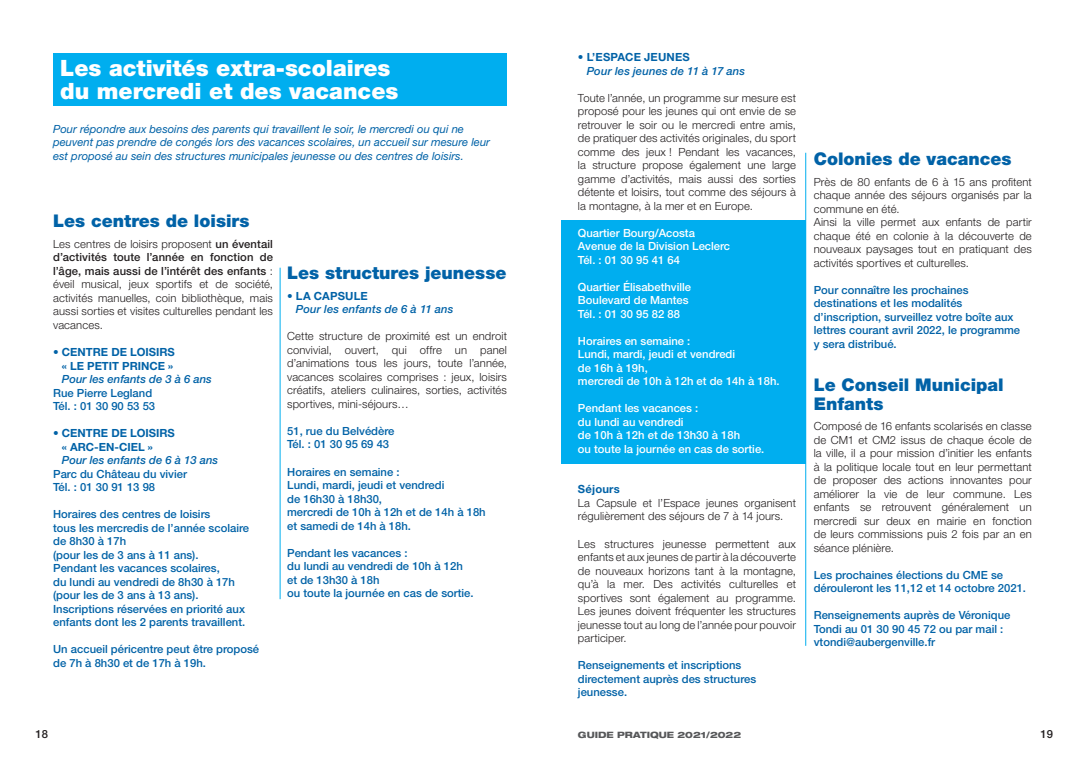
<style>
.page{position:relative;width:1085px;height:780px;background:#fff}
.page>*{position:absolute;margin:0;border:0;box-sizing:border-box;transform-origin:0 0}
.t1{font:900 22.5px/22.5px "Helvetica Neue LT Std";color:#fff}
.t2{font:900 17.5px/18.8px "Helvetica Neue LT Std";color:#0162a7}
.t3{font:300 11.25px/13.5px "Helvetica Neue LT Std";letter-spacing:.01em;color:#231f20;text-align:justify}
.t4{font:500 11.25px/13.5px "Helvetica Neue LT Std";color:#0162a7}
.t5{font:500 11.25px/13.5px "Helvetica Neue LT Std";color:#fff}
.t6{font:italic 11.25px/13.8px "Helvetica Neue LT Std";color:#0162a7}
.t7{font:italic 500 11.25px "Helvetica Neue LT Std";color:#0162a7}
.t8{font:700 11.25px/13.5px "Helvetica Neue LT Std";color:#0162a7;text-align:right}
.t9{font:700 11.25px "Helvetica Neue LT Std";letter-spacing:.02em;color:#0162a7}
.t10{font:500 11.25px "Helvetica Neue LT Std";color:#231f20}
.t11{font:800 expanded 8.75px "Helvetica Neue LT Std";color:#57585a}
.s1{font-weight:500}
</style>
<div class="page">
<div style="left:561px;top:220px;width:244px;height:244px;background:#00aeef"></div>
<div style="left:53px;top:53px;width:454px;height:53px;background:#00aeef"></div>
<hr style="left:279px;top:268px;width:1px;height:331px;background:#00aeef">
<hr style="left:805px;top:153px;width:1px;height:492px;background:#00aeef">
<h1 class="t1" style="left:60px;top:57px;width:339px">Les activités extra-scolaires du mercredi et des vacances</h1>
<p class="t6" style="left:53px;top:121px;width:438px">Pour répondre aux besoins des parents qui travaillent le soir, le mercredi ou qui ne peuvent pas prendre de congés lors des vacances scolaires, un accueil sur mesure leur est proposé au sein des structures municipales jeunesse ou des centres de loisirs.</p>
<h2 class="t2" style="left:53px;top:212px;width:198px">Les centres de loisirs</h2>
<p class="t3" style="left:53px;top:237px;width:221px">Les centres de loisirs proposent <span class="s1">un éventail d’activités toute l’année en fonction de l’âge, mais aussi de l’intérêt des enfants</span> : éveil musical, jeux sportifs et de société, activités manuelles, coin bibliothèque, mais aussi sorties et visites culturelles pendant les vacances.</p>
<p class="t8" style="left:53px;top:345px;width:123px">• CENTRE DE LOISIRS « LE PETIT PRINCE »</p>
<p class="t7" style="left:62px;top:372px;width:151px">Pour les enfants de 3 à 6 ans</p>
<p class="t4" style="left:53px;top:385px;width:103px">Rue Pierre Legland<br>Tél. : 01 30 90 53 53</p>
<p class="t8" style="left:62px;top:426px;width:114px;text-align:left;text-indent:-9px">• CENTRE DE LOISIRS « ARC-EN-CIEL »</p>
<p class="t7" style="left:62px;top:453px;width:158px">Pour les enfants de 6 à 13 ans</p>
<p class="t4" style="left:53px;top:466px;width:135px">Parc du Château du vivier<br>Tél. : 01 30 91 13 98</p>
<p class="t4" style="left:53px;top:507px;width:197px">Horaires des centres de loisirs<br>tous les mercredis de l’année scolaire de 8h30 à 17h<br>(pour les de 3 ans à 11 ans).<br>Pendant les vacances scolaires,<br>du lundi au vendredi de 8h30 à 17h (pour les de 3 ans à 13 ans).<br>Inscriptions réservées en priorité aux enfants dont les 2 parents travaillent.</p>
<p class="t4" style="left:53px;top:642px;width:207px">Un accueil péricentre peut être proposé de 7h à 8h30 et de 17h à 19h.</p>
<h2 class="t2" style="left:287px;top:263px;width:221px">Les structures jeunesse</h2>
<p class="t8" style="left:287px;top:289px;width:82px">• LA CAPSULE</p>
<p class="t7" style="left:296px;top:303px;width:159px">Pour les enfants de 6 à 11 ans</p>
<p class="t3" style="left:287px;top:329px;width:221px">Cette structure de proximité est un endroit convivial, ouvert, qui offre un panel d’animations tous les jours, toute l’année, vacances scolaires comprises : jeux, loisirs créatifs, ateliers culinaires, sorties, activités sportives, mini-séjours…</p>
<p class="t4" style="left:287px;top:424px;width:109px">51, rue du Belvédère<br>Tél. : 01 30 95 69 43</p>
<p class="t4" style="left:287px;top:464px;width:200px">Horaires en semaine :<br>Lundi, mardi, jeudi et vendredi<br>de 16h30 à 18h30,<br>mercredi de 10h à 12h et de 14h à 18h et samedi de 14h à 18h.</p>
<p class="t4" style="left:287px;top:545px;width:188px">Pendant les vacances :<br>du lundi au vendredi de 10h à 12h et de 13h30 à 18h<br>ou toute la journée en cas de sortie.</p>
<p class="t8" style="left:578px;top:50px;width:113px">• L’ESPACE JEUNES</p>
<p class="t7" style="left:586px;top:64px;width:160px">Pour les jeunes de 11 à 17 ans</p>
<p class="t3" style="left:578px;top:91px;width:219px">Toute l’année, un programme sur mesure est proposé pour les jeunes qui ont envie de se retrouver le soir ou le mercredi entre amis, de pratiquer des activités originales, du sport comme des jeux ! Pendant les vacances, la structure propose également une large gamme d’activités, mais aussi des sorties détente et loisirs, tout comme des séjours à la montagne, à la mer et en Europe.</p>
<p class="t5" style="left:578px;top:226px;width:154px">Quartier Bourg/Acosta<br>Avenue de la Division Leclerc<br>Tél. : 01 30 95 41 64</p>
<p class="t5" style="left:578px;top:280px;width:115px">Quartier Élisabethville<br>Boulevard de Mantes<br>Tél. : 01 30 95 82 88</p>
<p class="t5" style="left:578px;top:334px;width:203px">Horaires en semaine :<br>Lundi, mardi, jeudi et vendredi<br>de 16h à 19h,<br>mercredi de 10h à 12h et de 14h à 18h.</p>
<p class="t5" style="left:578px;top:401px;width:188px">Pendant les vacances :<br>du lundi au vendredi<br>de 10h à 12h et de 13h30 à 18h<br>ou toute la journée en cas de sortie.</p>
<p class="t9" style="left:578px;top:482px;width:44px">Séjours</p>
<p class="t3" style="left:578px;top:496px;width:219px">La Capsule et l’Espace jeunes organisent régulièrement des séjours de 7 à 14 jours.</p>
<p class="t3" style="left:578px;top:536px;width:219px">Les structures jeunesse permettent aux enfants et aux jeunes de partir à la découverte de nouveaux horizons tant à la montagne, qu’à la mer. Des activités culturelles et sportives sont également au programme.<br>Les jeunes doivent fréquenter les structures jeunesse tout au long de l’année pour pouvoir participer.</p>
<p class="t4" style="left:578px;top:658px;width:180px">Renseignements et inscriptions directement auprès des structures jeunesse.</p>
<h2 class="t2" style="left:813px;top:150px;width:199px">Colonies de vacances</h2>
<p class="t3" style="left:813px;top:175px;width:219px;text-align:left">Près de 80 enfants de 6 à 15 ans profitent chaque année des séjours organisés par la commune en été.<br>Ainsi la ville permet aux enfants de partir chaque été en colonie à la découverte de nouveaux paysages tout en pratiquant des activités sportives et culturelles.</p>
<p class="t4" style="left:813px;top:283px;width:208px">Pour connaître les prochaines destinations et les modalités d’inscription, surveillez votre boîte aux lettres courant avril 2022, le programme y sera distribué.</p>
<h2 class="t2" style="left:813px;top:375px;width:191px">Le Conseil Municipal<br>Enfants</h2>
<p class="t3" style="left:813px;top:419px;width:219px">Composé de 16 enfants scolarisés en classe de CM1 et CM2 issus de chaque école de la ville, il a pour mission d’initier les enfants à la politique locale tout en leur permettant de proposer des actions innovantes pour améliorer la vie de leur commune. Les enfants se retrouvent généralement un mercredi sur deux en mairie en fonction de leurs commissions puis 2 fois par an en séance plénière.</p>
<p class="t4" style="left:813px;top:568px;width:214px">Les prochaines élections du CME se dérouleront les 11,12 et 14 octobre 2021.</p>
<p class="t4" style="left:813px;top:608px;width:198px">Renseignements auprès de Véronique<br>Tondi au 01 30 90 45 72 ou par mail : vtondi@aubergenville.fr</p>
<p class="t10" style="left:35px;top:727px;width:14px">18</p>
<p class="t10" style="left:1040px;top:727px;width:14px">19</p>
<p class="t11" style="left:578px;top:729px;width:165px">GUIDE PRATIQUE 2021/2022</p>
</div>
